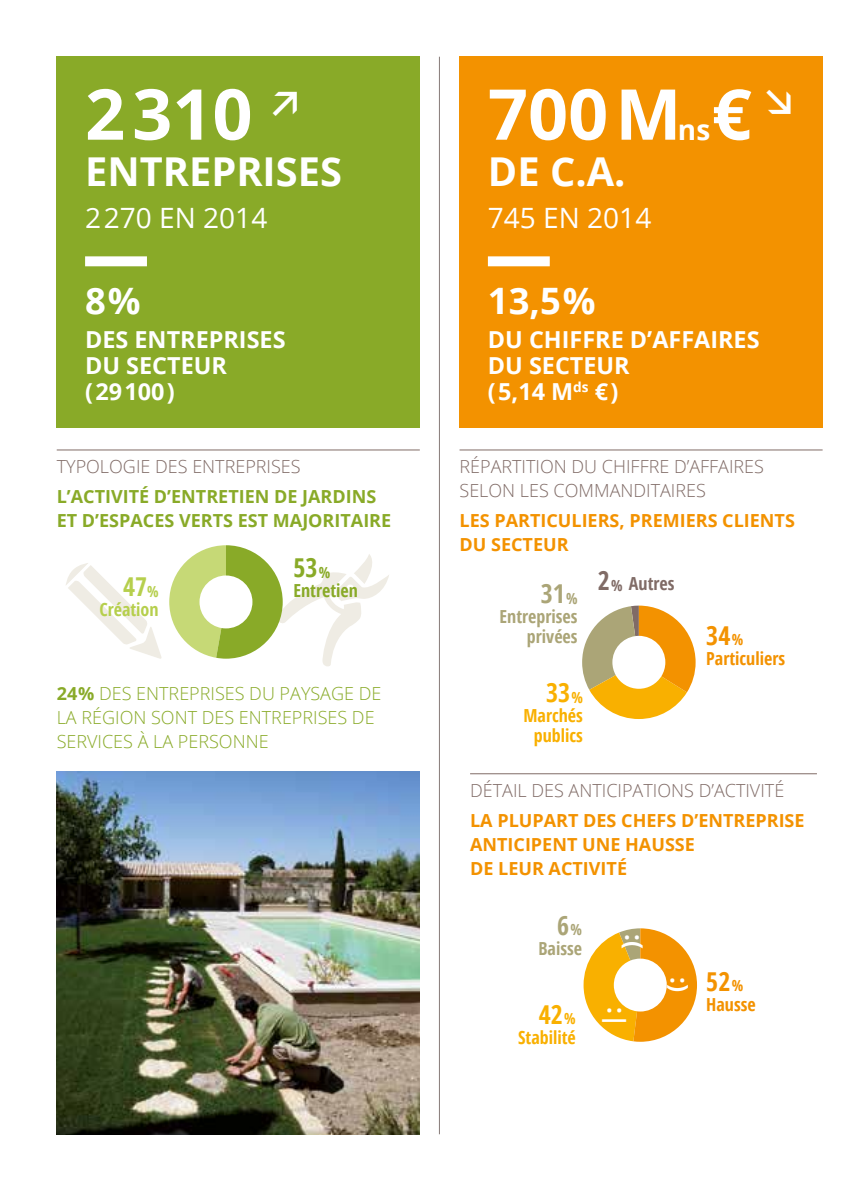
<style>
.page{position:relative;width:851px;height:1191px;background:#fff}
.page>*{position:absolute;margin:0;border:0;box-sizing:border-box;transform-origin:0 0}
.t1{font:700 70.2px "Open Sans";color:#fff}
.t2{font:700 39.8px "Open Sans";color:#fff}
.t3{font:700 36.4px "Open Sans";color:#fff}
.t4{font:28px "Open Sans";color:#fff}
.t5{font:700 28px "Open Sans";color:#fff}
.t6{font:700 26px "Open Sans Condensed";color:#f39200}
.t7{font:700 26px "Open Sans Condensed";color:#f9b000}
.t8{font:700 26px "Open Sans Condensed";color:#aba577}
.t9{font:700 26px "Open Sans Condensed";color:#89aa28}
.t10{font:700 26px "Open Sans Condensed";color:#b6cf4d}
.t11{font:700 24px "Open Sans";color:#fff}
.t12{font:700 23.4px/26px "Open Sans";color:#fff}
.t13{font:300 18px/24px "Open Sans";color:#806b66}
.t14{font:700 18px/24px "Open Sans";color:#f39200}
.t15{font:300 18px/24px "Open Sans";color:#89aa28}
.t16{font:700 18px/24px "Open Sans";color:#89aa28}
.t17{font:700 18px/20px "Open Sans Condensed";color:#aba577;text-align:right}
.t18{font:700 18px/20px "Open Sans Condensed";color:#f9b000;text-align:center}
.t19{font:700 18px "Open Sans Condensed";color:#f39200}
.t20{font:700 18px "Open Sans Condensed";color:#89aa28}
.t21{font:700 18px "Open Sans Condensed";color:#b6cf4d}
.t22{font:700 18px "Open Sans Condensed";color:#806b66}
.s1{font-size:15.2px}
.s2{font-weight:700}
.s3{font-size:26px}
</style>
<div class="page">
<svg style="left:583px;top:928px;width:114px;height:113px"></svg>
<hr style="left:470px;top:773px;width:346px;height:1px;background:#806b66">
<hr style="left:439px;top:57px;width:1px;height:1077px;background:#867b77">
<hr style="left:459px;top:449px;width:363px;height:1px;background:#806b66">
<div style="left:57px;top:57px;width:363px;height:371px;background:#89aa28"></div>
<div style="left:85px;top:256px;width:62px;height:10px;background:#fff"></div>
<div style="left:459px;top:57px;width:363px;height:371px;background:#f39200"></div>
<div style="left:488px;top:256px;width:61px;height:10px;background:#fff"></div>
<hr style="left:57px;top:449px;width:363px;height:1px;background:#806b66">
<svg style="left:66px;top:563px;width:96px;height:96px"></svg>
<svg style="left:169px;top:545px;width:220px;height:121px"></svg>
<svg style="left:582px;top:605px;width:113px;height:114px"></svg>
<img style="left:57px;top:771px;width:363px;height:363px">
<h1 class="t1" style="left:85px;top:65px;width:169px">2310</h1>
<h2 class="t2" style="left:85px;top:144px;width:258px">ENTREPRISES</h2>
<h3 class="t4" style="left:85px;top:199px;width:184px">2270 EN 2014</h3>
<h3 class="t3" style="left:85px;top:275px;width:57px">8%</h3>
<p class="t12" style="left:85px;top:325px;width:202px">DES ENTREPRISES<br>DU SECTEUR (29100)</p>
<p class="t13" style="left:57px;top:454px;width:245px">TYPOLOGIE DES ENTREPRISES</p>
<p class="t16" style="left:57px;top:484px;width:336px">L’ACTIVITÉ D’ENTRETIEN DE JARDINS<br>ET D’ESPACES VERTS EST MAJORITAIRE</p>
<h3 class="t9" style="left:293px;top:549px;width:38px">53<span class="s1">%</span></h3>
<h3 class="t10" style="left:123px;top:568px;width:37px">47<span class="s1">%</span></h3>
<p class="t20" style="left:293px;top:578px;width:66px">Entretien</p>
<p class="t21" style="left:99px;top:597px;width:61px">Création</p>
<p class="t15" style="left:57px;top:681px;width:326px"><span class="s2">24%</span> DES ENTREPRISES DU PAYSAGE DE<br>LA RÉGION SONT DES ENTREPRISES DE<br>SERVICES À LA PERSONNE</p>
<h1 class="t1" style="left:488px;top:65px;width:265px">700M €</h1>
<h3 class="t5" style="left:677px;top:110px;width:34px">ns</h3>
<h2 class="t2" style="left:488px;top:144px;width:139px">DE C.A.</h2>
<h3 class="t4" style="left:488px;top:199px;width:165px">745 EN 2014</h3>
<h3 class="t3" style="left:488px;top:275px;width:109px">13,5%</h3>
<p class="t12" style="left:488px;top:325px;width:273px">DU CHIFFRE D’AFFAIRES<br>DU SECTEUR<br>(5,14 M<sup>ds</sup> €)</p>
<p class="t13" style="left:459px;top:454px;width:306px">RÉPARTITION DU CHIFFRE D’AFFAIRES<br>SELON LES COMMANDITAIRES</p>
<p class="t14" style="left:459px;top:508px;width:337px">LES PARTICULIERS, PREMIERS CLIENTS<br>DU SECTEUR</p>
<h3 class="t8" style="left:540px;top:575px;width:38px">31<span class="s1">%</span></h3>
<p class="t17" style="left:499px;top:606px;width:80px">Entreprises privées</p>
<h3 class="t7" style="left:546px;top:674px;width:38px">33<span class="s1">%</span></h3>
<p class="t18" style="left:523px;top:705px;width:61px">Marchés publics</p>
<p class="t22" style="left:597px;top:571px;width:78px"><span class="s3">2</span><span class="s1">%</span> Autres</p>
<h3 class="t6" style="left:706px;top:617px;width:38px">34<span class="s1">%</span></h3>
<p class="t19" style="left:706px;top:645px;width:80px">Particuliers</p>
<p class="t13" style="left:470px;top:778px;width:315px">DÉTAIL DES ANTICIPATIONS D’ACTIVITÉ</p>
<p class="t14" style="left:470px;top:807px;width:336px">LA PLUPART DES CHEFS D’ENTREPRISE<br>ANTICIPENT UNE HAUSSE<br>DE LEUR ACTIVITÉ</p>
<h3 class="t8" style="left:557px;top:907px;width:26px">6<span class="s1">%</span></h3>
<p class="t17" style="left:538px;top:937px;width:45px">Baisse</p>
<h3 class="t7" style="left:539px;top:996px;width:38px">42<span class="s1">%</span></h3>
<p class="t18" style="left:518px;top:1026px;width:59px">Stabilité</p>
<h3 class="t11" style="left:651px;top:934px;width:16px;rotate:90deg">:(</h3>
<h3 class="t11" style="left:633px;top:1007px;width:22px;rotate:90deg">:|</h3>
<h3 class="t11" style="left:696px;top:976px;width:16px;rotate:90deg">:)</h3>
<h3 class="t6" style="left:706px;top:963px;width:38px">52<span class="s1">%</span></h3>
<p class="t19" style="left:706px;top:991px;width:51px">Hausse</p>
</div>
